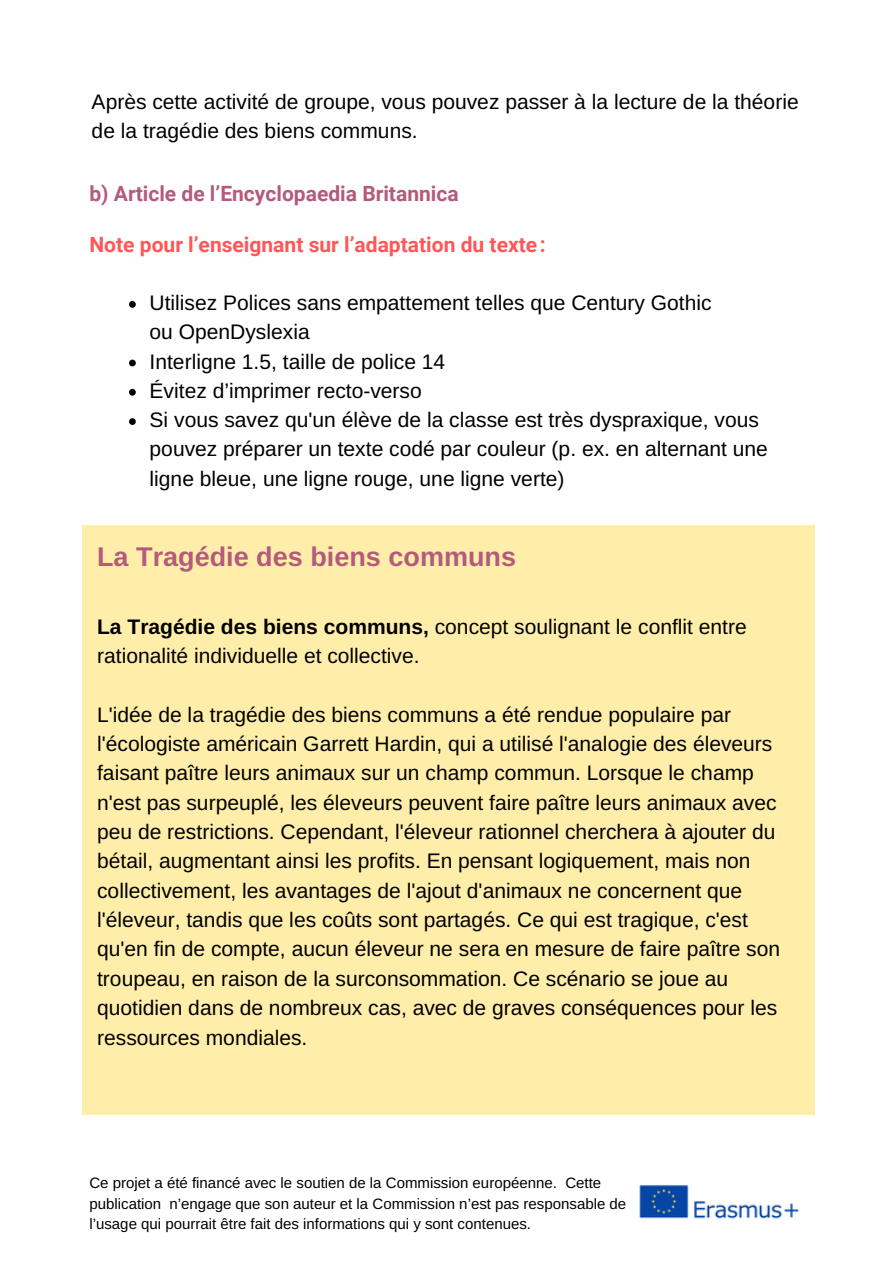
<style>
.page{position:relative;width:894px;height:1264px;background:#fff}
.page>*{position:absolute;margin:0;border:0;box-sizing:border-box;transform-origin:0 0}
.t1{font:700 27px "Arimo";color:#b45a7d}
.t2{font:21px/29.4px "Arimo";color:#000}
.t3{font:700 21px "Roboto";color:#ff5757}
.t4{font:700 21px "Roboto";color:#b45a7d}
.t5{font:15px/20.2px "Arimo";color:#000}
.s1{font-weight:700}
</style>
<div class="page">
<img style="left:639px;top:1185px;width:160px;height:34px">
<svg style="left:129px;top:301px;width:7px;height:7px"></svg>
<svg style="left:129px;top:359px;width:7px;height:7px"></svg>
<svg style="left:129px;top:389px;width:7px;height:6px"></svg>
<svg style="left:129px;top:418px;width:7px;height:7px"></svg>
<div style="left:82px;top:525px;width:732px;height:589px;background:#ffeea9"></div>
<p class="t2" style="left:92px;top:87px;width:708px">Après cette activité de groupe, vous pouvez passer à la lecture de la théorie de la tragédie des biens communs.</p>
<p class="t4" style="left:89px;top:182px;width:370px">b) Article de l’Encyclopaedia Britannica</p>
<p class="t3" style="left:89px;top:232px;width:457px">Note pour l’enseignant sur l’adaptation du texte:</p>
<p class="t2" style="left:149px;top:288px;width:619px">Utilisez Polices sans empattement telles que Century Gothic<br>ou OpenDyslexia<br>Interligne 1.5, taille de police 14<br>Évitez d’imprimer recto-verso<br>Si vous savez qu'un élève de la classe est très dyspraxique, vous pouvez préparer un texte codé par couleur (p. ex. en alternant une ligne bleue, une ligne rouge, une ligne verte)</p>
<p class="t1" style="left:97px;top:541px;width:420px">La Tragédie des biens communs</p>
<p class="t2" style="left:97px;top:611px;width:651px"><span class="s1">La Tragédie des biens communs,</span> concept soulignant le conflit entre rationalité individuelle et collective.</p>
<p class="t2" style="left:97px;top:699px;width:684px">L'idée de la tragédie des biens communs a été rendue populaire par l'écologiste américain Garrett Hardin, qui a utilisé l'analogie des éleveurs faisant paître leurs animaux sur un champ commun. Lorsque le champ n'est pas surpeuplé, les éleveurs peuvent faire paître leurs animaux avec peu de restrictions. Cependant, l'éleveur rationnel cherchera à ajouter du bétail, augmentant ainsi les profits. En pensant logiquement, mais non collectivement, les avantages de l'ajout d'animaux ne concernent que l'éleveur, tandis que les coûts sont partagés. Ce qui est tragique, c'est qu'en fin de compte, aucun éleveur ne sera en mesure de faire paître son troupeau, en raison de la surconsommation. Ce scénario se joue au quotidien dans de nombreux cas, avec de graves conséquences pour les ressources mondiales.</p>
<p class="t5" style="left:89px;top:1172px;width:538px">Ce projet a été financé avec le soutien de la Commission européenne. Cette publication n’engage que son auteur et la Commission n’est pas responsable de l’usage qui pourrait être fait des informations qui y sont contenues.</p>
</div>
